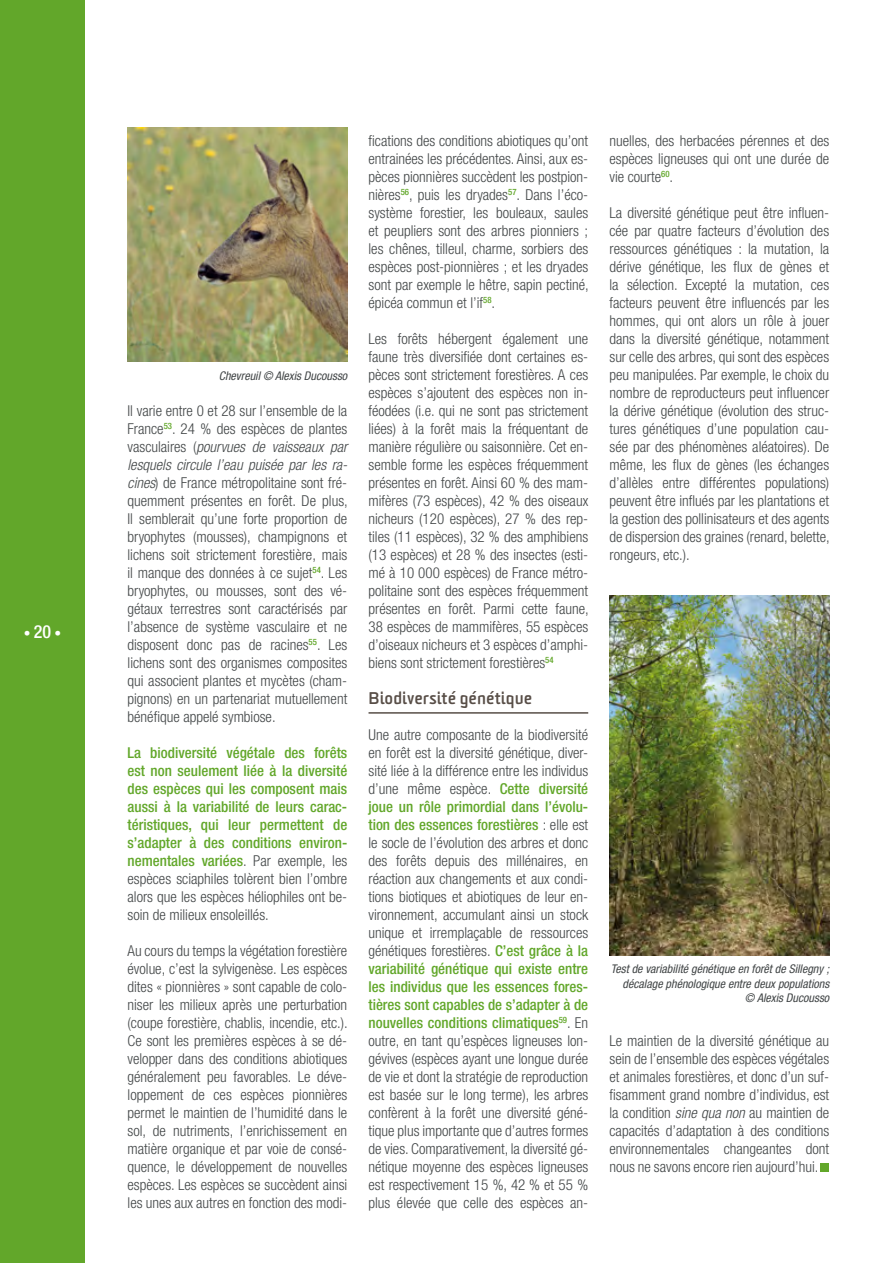
<style>
.page{position:relative;width:893px;height:1263px;background:#fff}
.page>*{position:absolute;margin:0;border:0;box-sizing:border-box;transform-origin:0 0}
.t1{font:700 16.5px "Sommet Rounded";color:#584e47}
.t2{font:300 condensed 15px/18px "Helvetica Neue LT Com";color:#424647;text-align:justify}
.t3{font:500 condensed 15px/18px "Helvetica Neue LT Com";color:#62a72a;text-align:justify}
.t4{font:500 condensed 13.5px "Helvetica Neue LT Com";color:#fff}
.t5{font:italic condensed 12px/14.4px "Helvetica Neue LT Com";color:#424647;text-align:right}
.s1{font-size:18px}
.s2{font-style:italic}
.s3{font-weight:300;color:#424647}
.s4{font-weight:500;color:#62a72a}
</style>
<div class="page">
<hr style="left:369px;top:712px;width:219px;height:2px;background:#584e47">
<div style="left:821px;top:1163px;width:8px;height:9px;background:#62a72a"></div>
<img style="left:128px;top:128px;width:219px;height:234px">
<img style="left:609px;top:596px;width:220px;height:360px">
<div style="left:0;top:0;width:85px;height:1263px;background:#62a72a"></div>
<p class="t4" style="left:24px;top:625px;width:39px">• <span class="s1">20</span> •</p>
<p class="t5" style="left:219px;top:368px;width:130px">Chevreuil © Alexis Ducousso</p>
<p class="t2" style="left:128px;top:401px;width:222px">Il varie entre 0 et 28 sur l’ensemble de la France<sup>53</sup>. 24 % des espèces de plantes vasculaires (<span class="s2">pourvues de vaisseaux par lesquels circule l’eau puisée par les ra&shy;cines</span>) de France métropolitaine sont fré&shy;quemment présentes en forêt. De plus, Il semblerait qu’une forte proportion de bryophytes (mousses), champignons et lichens soit strictement forestière, mais il manque des données à ce sujet<sup>54</sup>. Les bryophytes, ou mousses, sont des vé&shy;gétaux terrestres sont caractérisés par l’absence de système vasculaire et ne disposent donc pas de racines<sup>55</sup>. Les lichens sont des organismes composites qui associent plantes et mycètes (cham&shy;pignons) en un partenariat mutuellement bénéfique appelé symbiose.</p>
<p class="t3" style="left:128px;top:743px;width:221px">La biodiversité végétale des forêts est non seulement liée à la diversité des espèces qui les composent mais aussi à la variabilité de leurs carac&shy;téristiques, qui leur permettent de s’adapter à des conditions environ&shy;nementales variées<span class="s3">. Par exemple, les espèces sciaphiles tolèrent bien l’ombre alors que les espèces héliophiles ont be&shy;soin de milieux ensoleillés.</span></p>
<p class="t2" style="left:128px;top:941px;width:222px">Au cours du temps la végétation forestière évolue, c’est la sylvigenèse. Les espèces dites « pionnières » sont capable de colo&shy;niser les milieux après une perturbation (coupe forestière, chablis, incendie, etc.).<br>Ce sont les premières espèces à se dé&shy;velopper dans des conditions abiotiques généralement peu favorables. Le déve&shy;loppement de ces espèces pionnières permet le maintien de l’humidité dans le sol, de nutriments, l’enrichissement en matière organique et par voie de consé&shy;quence, le développement de nouvelles espèces. Les espèces se succèdent ainsi les unes aux autres en fonction des modi-</p>
<p class="t2" style="left:369px;top:131px;width:222px">fications des conditions abiotiques qu’ont entrainées les précédentes. Ainsi, aux es&shy;pèces pionnières succèdent les postpion&shy;nières<sup>56</sup>, puis les dryades<sup>57</sup>. Dans l’éco&shy;système forestier, les bouleaux, saules et peupliers sont des arbres pionniers ; les chênes, tilleul, charme, sorbiers des espèces post-pionnières ; et les dryades sont par exemple le hêtre, sapin pectiné, épicéa commun et l’if<sup>58</sup>.</p>
<p class="t2" style="left:369px;top:329px;width:222px">Les forêts hébergent également une faune très diversifiée dont certaines es&shy;pèces sont strictement forestières. A ces espèces s’ajoutent des espèces non in&shy;féodées (i.e. qui ne sont pas strictement liées) à la forêt mais la fréquentant de manière régulière ou saisonnière. Cet en&shy;semble forme les espèces fréquemment présentes en forêt. Ainsi 60 % des mam&shy;mifères (73 espèces), 42 % des oiseaux nicheurs (120 espèces), 27 % des rep&shy;tiles (11 espèces), 32 % des amphibiens (13 espèces) et 28 % des insectes (esti&shy;mé à 10 000 espèces) de France métro&shy;politaine sont des espèces fréquemment présentes en forêt. Parmi cette faune, 38 espèces de mammifères, 55 espèces d’oiseaux nicheurs et 3 espèces d’amphi&shy;biens sont strictement forestières<sup>54</sup></p>
<p class="t1" style="left:369px;top:687px;width:165px">Biodiversité génétique</p>
<p class="t2" style="left:368px;top:725px;width:221px">Une autre composante de la biodiversité en forêt est la diversité génétique, diver&shy;sité liée à la différence entre les individus d’une même espèce. <span class="s4">Cette diversité joue un rôle primordial dans l’évolu&shy;tion des essences forestières</span> : elle est le socle de l’évolution des arbres et donc des forêts depuis des millénaires, en réaction aux changements et aux condi&shy;tions biotiques et abiotiques de leur en&shy;vironnement, accumulant ainsi un stock unique et irremplaçable de ressources génétiques forestières. <span class="s4">C’est grâce à la variabilité génétique qui existe entre les individus que les essences fores&shy;tières sont capables de s’adapter à de nouvelles conditions climatiques</span><sup>59</sup>. En outre, en tant qu’espèces ligneuses lon&shy;gévives (espèces ayant une longue durée de vie et dont la stratégie de reproduction est basée sur le long terme), les arbres confèrent à la forêt une diversité géné&shy;tique plus importante que d’autres formes de vies. Comparativement, la diversité gé&shy;nétique moyenne des espèces ligneuses est respectivement 15 %, 42 % et 55 % plus élevée que celle des espèces an-</p>
<p class="t2" style="left:609px;top:131px;width:221px">nuelles, des herbacées pérennes et des espèces ligneuses qui ont une durée de vie courte<sup>60</sup>.</p>
<p class="t2" style="left:609px;top:203px;width:222px">La diversité génétique peut être influen&shy;cée par quatre facteurs d’évolution des ressources génétiques : la mutation, la dérive génétique, les flux de gènes et la sélection. Excepté la mutation, ces facteurs peuvent être influencés par les hommes, qui ont alors un rôle à jouer dans la diversité génétique, notamment sur celle des arbres, qui sont des espèces peu manipulées. Par exemple, le choix du nombre de reproducteurs peut influencer la dérive génétique (évolution des struc&shy;tures génétiques d’une population cau&shy;sée par des phénomènes aléatoires). De même, les flux de gènes (les échanges d’allèles entre différentes populations) peuvent être influés par les plantations et la gestion des pollinisateurs et des agents de dispersion des graines (renard, belette, rongeurs, etc.).</p>
<p class="t5" style="left:611px;top:962px;width:220px">Test de variabilité génétique en forêt de Sillegny ; décalage phénologique entre deux populations © Alexis Ducousso</p>
<p class="t2" style="left:609px;top:1031px;width:221px">Le maintien de la diversité génétique au sein de l’ensemble des espèces végétales et animales forestières, et donc d’un suf&shy;fisamment grand nombre d’individus, est la condition <span class="s2">sine qua non</span> au maintien de capacités d’adaptation à des conditions environnementales changeantes dont nous ne savons encore rien aujourd’hui.</p>
</div>
